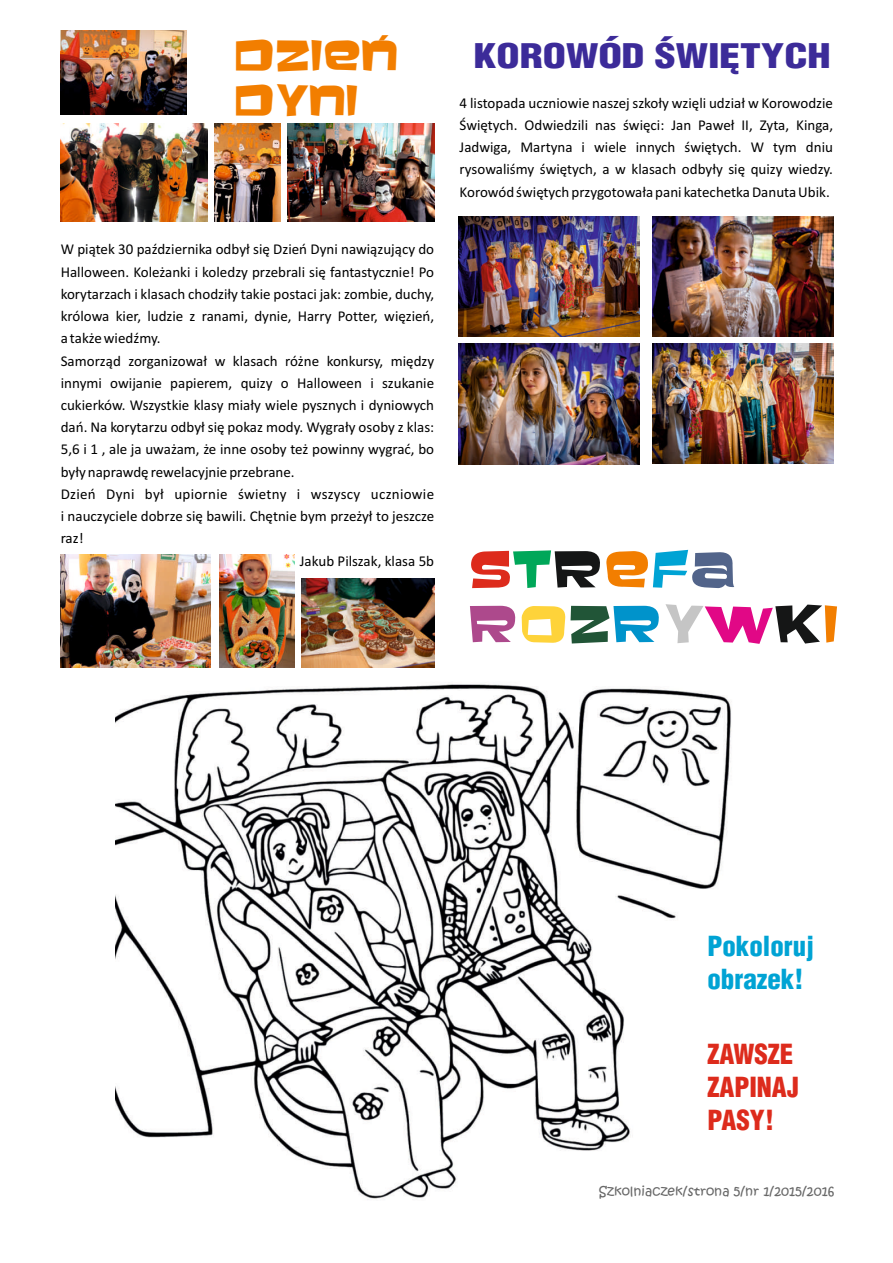
<style>
.page{position:relative;width:893px;height:1263px;background:#fff}
.page>*{position:absolute;margin:0;border:0;box-sizing:border-box;transform-origin:0 0}
.t1{font:45.3px/54.6px "Baveuse";color:#151616;scale:1.26 1}
.t2{font:37.35px/45.2px "Baveuse";color:#f27e00;scale:1.26 1}
.t3{font:900 33.15px "Switzerland Cond";color:#3c2b99;scale:1.26 1}
.t4{font:900 27px/32.5px "Switzerland Cond";color:#dd2b1c}
.t5{font:900 27px/32.5px "Switzerland Cond";color:#00a3d4}
.t6{font:15px/22.2px "Calibri";color:#000;text-align:justify}
.t7{font:15px "Calibri";letter-spacing:.02em;color:#000}
.t8{font:13.05px "Kristen ITC";color:#686868}
.s1{color:#dd2b1c}
.s2{color:#00a759}
.s3{color:#f27e00}
.s4{color:#00a3d4}
.s5{color:#52648a}
.s6{color:#ad498c}
.s7{color:#fed33a}
.s8{color:#215537}
.s9{color:#0093cb}
.s10{color:#c5c5c5}
.s11{color:#e10886}
</style>
<div class="page">
<img style="left:115px;top:684px;width:616px;height:515px">
<img style="left:61px;top:124px;width:147px;height:98px">
<img style="left:287px;top:124px;width:147px;height:98px">
<img style="left:215px;top:124px;width:65px;height:98px">
<img style="left:61px;top:555px;width:149px;height:112px">
<img style="left:61px;top:30px;width:126px;height:84px">
<img style="left:301px;top:579px;width:133px;height:88px">
<img style="left:219px;top:555px;width:75px;height:112px">
<img style="left:459px;top:217px;width:180px;height:120px">
<img style="left:653px;top:217px;width:180px;height:120px">
<img style="left:459px;top:344px;width:180px;height:120px">
<img style="left:653px;top:344px;width:180px;height:120px">
<h2 class="t2" style="left:233px;top:36px;width:133px">DZIEŃ<br>DYNI</h2>
<h3 class="t3" style="left:473px;top:37px;width:285px">KOROWÓD ŒWIÊTYCH</h3>
<p class="t6" style="left:460px;top:93px;width:375px">4 listopada uczniowie naszej szkoły wzięli udział w Korowodzie Świętych. Odwiedzili nas święci: Jan Paweł II, Zyta, Kinga, Jadwiga, Martyna i wiele innych świętych. W tym dniu rysowaliśmy świętych, a w klasach odbyły się quizy wiedzy.<br>Korowód świętych przygotowała pani katechetka Danuta Ubik.</p>
<p class="t6" style="left:61px;top:240px;width:375px">W piątek 30 października odbył się Dzień Dyni nawiązujący do</p>
<p class="t6" style="left:61px;top:262px;width:375px">Halloween. Koleżanki i koledzy przebrali się fantastycznie! Po</p>
<p class="t6" style="left:61px;top:284px;width:375px">korytarzach i klasach chodziły takie postaci jak: zombie, duchy,</p>
<p class="t6" style="left:61px;top:306px;width:375px">królowa kier, ludzie z ranami, dynie, Harry Potter, więzień,</p>
<p class="t6" style="left:61px;top:328px;width:101px">a także wiedźmy.</p>
<p class="t6" style="left:61px;top:351px;width:375px">Samorząd zorganizował w klasach różne konkursy, między</p>
<p class="t6" style="left:61px;top:373px;width:375px">innymi owijanie papierem, quizy o Halloween i szukanie</p>
<p class="t6" style="left:61px;top:395px;width:375px">cukierków. Wszystkie klasy miały wiele pysznych i dyniowych</p>
<p class="t6" style="left:61px;top:417px;width:375px">dań. Na korytarzu odbył się pokaz mody. Wygrały osoby z klas:</p>
<p class="t6" style="left:61px;top:439px;width:375px">5,6 i 1 , ale ja uważam, że inne osoby też powinny wygrać, bo</p>
<p class="t6" style="left:61px;top:462px;width:235px">były naprawdę rewelacyjnie przebrane.</p>
<p class="t7" style="left:61px;top:488px;width:375px">Dzień Dyni był upiornie świetny i wszyscy uczniowie</p>
<p class="t6" style="left:61px;top:506px;width:375px">i nauczyciele dobrze się bawili. Chętnie bym przeżył to jeszcze</p>
<p class="t6" style="left:61px;top:529px;width:24px">raz!</p>
<p class="t6" style="left:300px;top:551px;width:136px">Jakub Pilszak, klasa 5b</p>
<h1 class="t1" style="left:469px;top:545px;width:296px"><span class="s1">S</span><span class="s2">T</span>R<span class="s3">E</span><span class="s4">F</span><span class="s5">A<br></span><span class="s6">R</span><span class="s7">O</span><span class="s8">Z</span><span class="s9">R</span><span class="s10">Y</span><span class="s11">W</span>K<span class="s3">I</span></h1>
<h3 class="t5" style="left:707px;top:931px;width:108px">Pokoloruj obrazek!</h3>
<h3 class="t4" style="left:707px;top:1039px;width:93px">ZAWSZE<br>ZAPINAJ<br>PASY!</h3>
<p class="t8" style="left:599px;top:1182px;width:237px">SZKOLNIACZEK/STRONA 5/NR 1/2015/2016</p>
</div>
